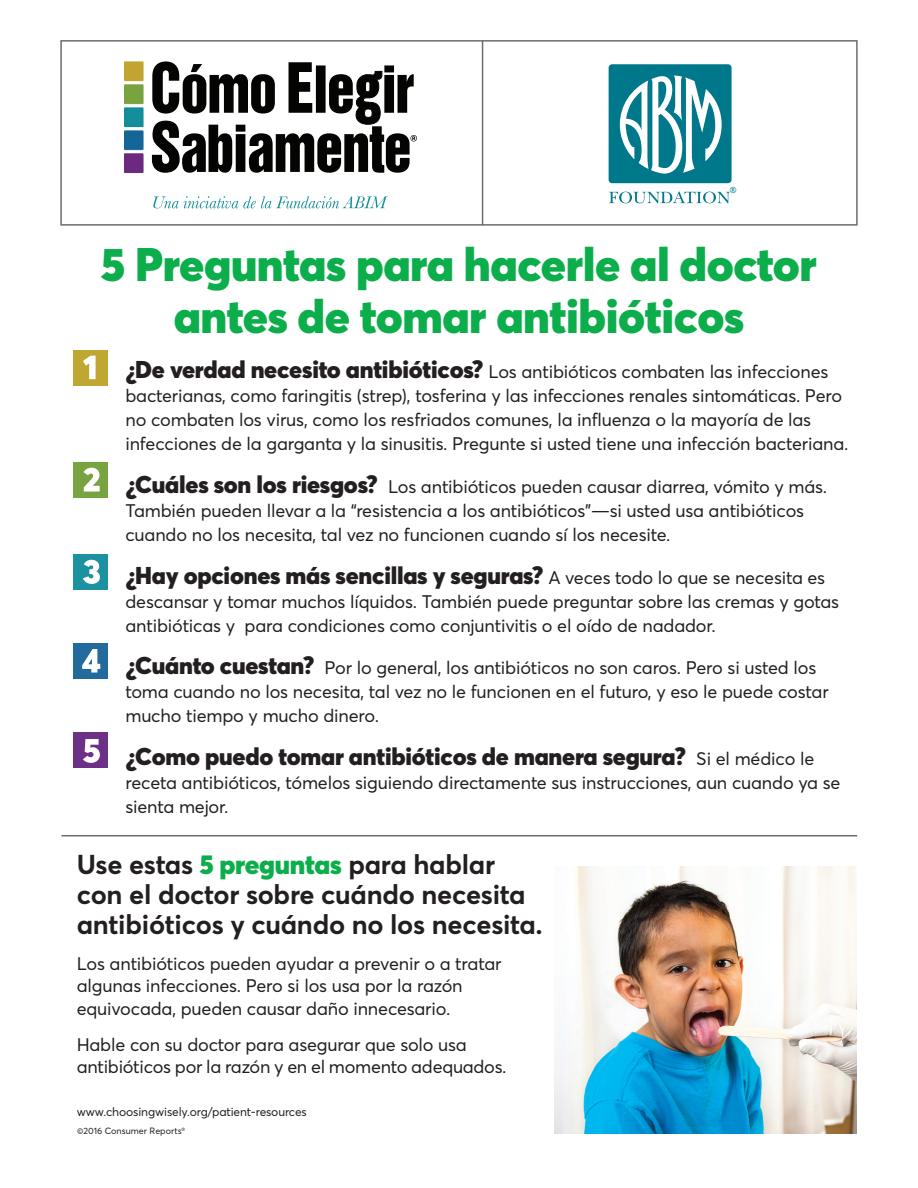
<style>
.page{position:relative;width:918px;height:1188px;background:#fff}
.page>*{position:absolute;margin:0;border:0;box-sizing:border-box;transform-origin:0 0}
.MainHead{font:900 46.5px/52.5px "Averta";letter-spacing:-.01em;color:#0cae4c;text-align:center}
.Subheading{font:700 27px/30px "Averta";letter-spacing:-.01em;color:#231f20}
.NumberedItems{font:900 24px "Averta";letter-spacing:-.01em;color:#231f20}
.NumberedItems-2{font:18px/24px "Averta";letter-spacing:-.01em;color:#231f20}
.body{font:18px/22.5px "Averta";letter-spacing:-.01em;color:#231f20}
.URL{font:12px "Averta";letter-spacing:-.01em;color:#231f20}
.t1{font:600 9.15px "New Baskerville";color:#00788b}
.Copyright{font:9px "Averta";color:#231f20}
.s1{font-weight:900;font-size:24px}
.s2{font-weight:400;font-size:18px}
.s3{font-weight:900;color:#0cae4c}
</style>
<div class="page">
<img style="left:554px;top:866px;width:303px;height:268px">
<div style="left:73px;top:554px;width:35px;height:35px;background:#1c919f"></div>
<div style="left:73px;top:733px;width:35px;height:35px;background:#6c3086"></div>
<div style="left:73px;top:462px;width:35px;height:36px;background:#77a440"></div>
<div style="left:73px;top:350px;width:35px;height:35px;background:#c0a731"></div>
<div style="left:73px;top:643px;width:35px;height:35px;background:#226b9c"></div>
<svg style="left:83px;top:739px;width:17px;height:24px"></svg>
<svg style="left:82px;top:649px;width:18px;height:24px"></svg>
<svg style="left:83px;top:560px;width:17px;height:24px"></svg>
<svg style="left:84px;top:468px;width:16px;height:24px"></svg>
<svg style="left:83px;top:356px;width:13px;height:23px"></svg>
<hr style="left:61px;top:835px;width:796px;height:1px;background:#6c6d70">
<div style="left:609px;top:64px;width:123px;height:119px;background:#00788b;border-radius:4px"></div>
<svg style="left:620px;top:75px;width:102px;height:99px"></svg>
<svg style="left:609px;top:192px;width:121px;height:11px"></svg>
<hr style="left:482px;top:41px;width:1px;height:184px;background:#6c6d70">
<div style="left:60px;top:40px;width:798px;height:186px;border:2px solid #6c6d70"></div>
<img style="left:124px;top:61px;width:20px;height:113px">
<svg style="left:153px;top:196px;width:235px;height:12px"></svg>
<svg style="left:152px;top:61px;width:265px;height:112px"></svg>
<p class="t1" style="left:730px;top:184px;width:8px">®</p>
<p class="MainHead" style="left:101px;top:237px;width:717px">5 Preguntas para hacerle al doctor antes de tomar antibióticos</p>
<p class="NumberedItems-2" style="left:125px;top:360px;width:725px"><span class="s1">¿De verdad necesito antibióticos?</span> Los antibióticos combaten las infecciones bacterianas, como faringitis (strep), tosferina y las infecciones renales sintomáticas. Pero no combaten los virus, como los resfriados comunes, la influenza o la mayoría de las infecciones de la garganta y la sinusitis. Pregunte si usted tiene una infección bacteriana.</p>
<p class="NumberedItems-2" style="left:125px;top:475px;width:703px"><span class="s1">¿Cuáles son los riesgos?</span> Los antibióticos pueden causar diarrea, vómito y más.<br>También pueden llevar a la “resistencia a los antibióticos”—si usted usa antibióticos cuando no los necesita, tal vez no funcionen cuando sí los necesite.</p>
<p class="NumberedItems" style="left:125px;top:560px;width:701px">¿Hay opciones más sencillas y seguras? <span class="s2">A veces todo lo que se necesita es</span></p>
<p class="NumberedItems-2" style="left:125px;top:589px;width:715px">descansar y tomar muchos líquidos. También puede preguntar sobre las cremas y gotas antibióticas y para condiciones como conjuntivitis o el oído de nadador.</p>
<p class="NumberedItems-2" style="left:125px;top:656px;width:705px"><span class="s1">¿Cuánto cuestan?</span> Por lo general, los antibióticos no son caros. Pero si usted los toma cuando no los necesita, tal vez no le funcionen en el futuro, y eso le puede costar mucho tiempo y mucho dinero.</p>
<p class="NumberedItems" style="left:125px;top:741px;width:690px">¿Como puedo tomar antibióticos de manera segura? <span class="s2">Si el médico le</span></p>
<p class="NumberedItems-2" style="left:125px;top:771px;width:717px">receta antibióticos, tómelos siguiendo directamente sus instrucciones, aun cuando ya se sienta mejor.</p>
<p class="Subheading" style="left:77px;top:849px;width:468px">Use estas <span class="s3">5 preguntas</span> para hablar con el doctor sobre cuándo necesita antibióticos y cuándo no los necesita.</p>
<p class="body" style="left:77px;top:952px;width:426px">Los antibióticos pueden ayudar a prevenir o a tratar algunas infecciones. Pero si los usa por la razón equivocada, pueden causar daño innecesario.</p>
<p class="body" style="left:77px;top:1033px;width:431px">Hable con su doctor para asegurar que solo usa antibióticos por la razón y en el momento adequados.</p>
<p class="URL" style="left:77px;top:1105px;width:232px">www.choosingwisely.org/patient-resources</p>
<p class="Copyright" style="left:77px;top:1125px;width:110px">©2016 Consumer Reports<sup>®</sup></p>
</div>
